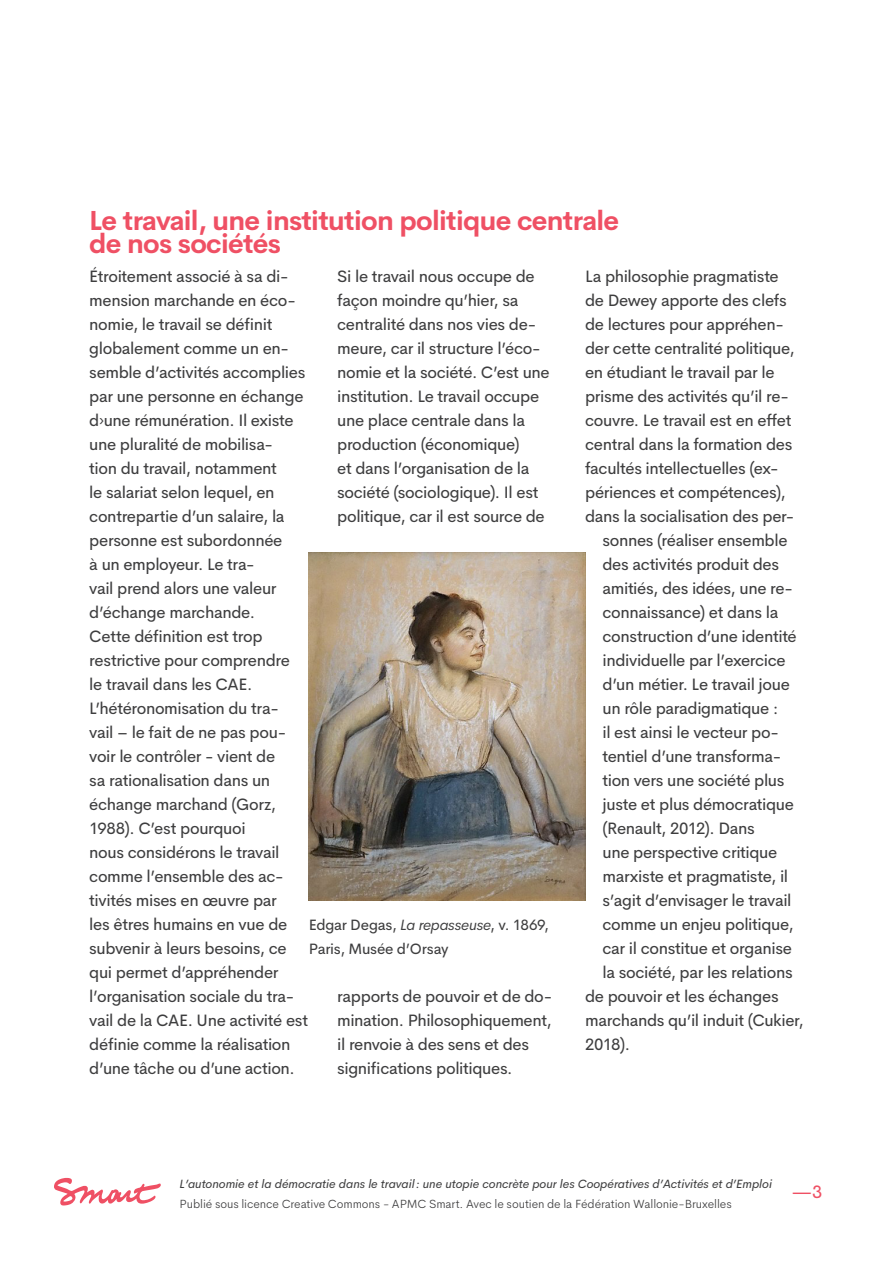
<style>
.page{position:relative;width:893px;height:1263px;background:#fff}
.page>*{position:absolute;margin:0;border:0;box-sizing:border-box;transform-origin:0 0}
.titre_niveau_2{font:700 27px/22.5px "Cerebri Sans";letter-spacing:-.025em;color:#ef5064}
.t1{font:18px "Cerebri Sans";color:#ef5064}
.texte{font:16.5px/24px "Cerebri Sans";letter-spacing:-.02em;color:#3e3e3f}
.texte-2{font:15px/24px "Cerebri Sans";letter-spacing:-.015em;color:#3e3e3f}
.t2{font:italic 12px "Cerebri Sans";color:#3e3e3f}
.t3{font:300 12px "Cerebri Sans";letter-spacing:-.01em;color:#3e3e3f}
.s1{font-style:italic}
</style>
<div class="page">
<svg style="left:54px;top:1178px;width:107px;height:27px"></svg>
<img style="left:308px;top:553px;width:277px;height:348px">
<p class="titre_niveau_2" style="left:89px;top:207px;width:531px">Le travail, une institution politique centrale de nos sociétés</p>
<p class="texte" style="left:89px;top:263px;width:220px">Étroitement associé à sa di&shy;mension marchande en éco&shy;nomie, le travail se définit globalement comme un en&shy;semble d’activités accomplies par une personne en échange d›une rémunération. Il existe une pluralité de mobilisa-<br>tion du travail, notamment<br>le salariat selon lequel, en contrepartie d’un salaire, la personne est subordonnée<br>à un employeur. Le tra-<br>vail prend alors une valeur d’échange marchande.<br>Cette définition est trop restrictive pour comprendre<br>le travail dans les CAE.<br>L’hétéronomisation du tra-<br>vail – le fait de ne pas pou&shy;voir le contrôler - vient de<br>sa rationalisation dans un échange marchand (Gorz,<br>1988). C’est pourquoi<br>nous considérons le travail comme l’ensemble des ac&shy;tivités mises en œuvre par<br>les êtres humains en vue de subvenir à leurs besoins, ce qui permet d’appréhender l’organisation sociale du tra&shy;vail de la CAE. Une activité est définie comme la réalisation d’une tâche ou d’une action.</p>
<p class="texte" style="left:337px;top:263px;width:214px">Si le travail nous occupe de façon moindre qu’hier, sa centralité dans nos vies de&shy;meure, car il structure l’éco&shy;nomie et la société. C’est une institution. Le travail occupe une place centrale dans la production (économique)<br>et dans l’organisation de la société (sociologique). Il est politique, car il est source de</p>
<p class="texte" style="left:585px;top:263px;width:195px">La philosophie pragmatiste</p>
<p class="texte" style="left:585px;top:287px;width:203px">de Dewey apporte des clefs</p>
<p class="texte" style="left:585px;top:311px;width:200px">de lectures pour appréhen-</p>
<p class="texte" style="left:585px;top:335px;width:211px">der cette centralité politique,</p>
<p class="texte" style="left:585px;top:359px;width:191px">en étudiant le travail par le</p>
<p class="texte" style="left:585px;top:383px;width:205px">prisme des activités qu’il re-</p>
<p class="texte" style="left:585px;top:407px;width:208px">couvre. Le travail est en effet</p>
<p class="texte" style="left:585px;top:431px;width:209px">central dans la formation des</p>
<p class="texte" style="left:585px;top:455px;width:195px">facultés intellectuelles (ex-</p>
<p class="texte" style="left:585px;top:479px;width:202px">périences et compétences),</p>
<p class="texte" style="left:585px;top:503px;width:211px">dans la socialisation des per-</p>
<p class="texte" style="left:602px;top:527px;width:187px">sonnes (réaliser ensemble</p>
<p class="texte" style="left:602px;top:551px;width:178px">des activités produit des</p>
<p class="texte" style="left:602px;top:575px;width:192px">amitiés, des idées, une re-</p>
<p class="texte" style="left:602px;top:599px;width:177px">connaissance) et dans la</p>
<p class="texte" style="left:602px;top:623px;width:196px">construction d’une identité</p>
<p class="texte" style="left:602px;top:647px;width:185px">individuelle par l’exercice</p>
<p class="texte" style="left:602px;top:671px;width:189px">d’un métier. Le travail joue</p>
<p class="texte" style="left:602px;top:695px;width:177px">un rôle paradigmatique :</p>
<p class="texte" style="left:602px;top:719px;width:178px">il est ainsi le vecteur po-</p>
<p class="texte" style="left:602px;top:743px;width:180px">tentiel d’une transforma-</p>
<p class="texte" style="left:602px;top:767px;width:184px">tion vers une société plus</p>
<p class="texte" style="left:602px;top:791px;width:193px">juste et plus démocratique</p>
<p class="texte" style="left:602px;top:815px;width:154px">(Renault, 2012). Dans</p>
<p class="texte" style="left:602px;top:839px;width:176px">une perspective critique</p>
<p class="texte" style="left:602px;top:863px;width:187px">marxiste et pragmatiste, il</p>
<p class="texte" style="left:602px;top:887px;width:191px">s’agit d’envisager le travail</p>
<p class="texte" style="left:602px;top:911px;width:193px">comme un enjeu politique,</p>
<p class="texte" style="left:602px;top:935px;width:191px">car il constitue et organise</p>
<p class="texte" style="left:602px;top:959px;width:192px">la société, par les relations</p>
<p class="texte" style="left:585px;top:983px;width:195px">de pouvoir et les échanges</p>
<p class="texte" style="left:585px;top:1007px;width:220px">marchands qu’il induit (Cukier,</p>
<p class="texte" style="left:585px;top:1031px;width:46px">2018).</p>
<p class="texte-2" style="left:309px;top:912px;width:242px">Edgar Degas, <span class="s1">La repasseuse</span>, v. 1869,<br>Paris, Musée d’Orsay</p>
<p class="texte" style="left:337px;top:983px;width:216px">rapports de pouvoir et de do&shy;mination. Philosophiquement, il renvoie à des sens et des significations politiques.</p>
<p class="t2" style="left:180px;top:1174px;width:594px">L’autonomie et la démocratie dans le travail: une utopie concrète pour les Coopératives d’Activités et d’Emploi</p>
<p class="t3" style="left:180px;top:1194px;width:554px">Publié sous licence Creative Commons - APMC Smart. Avec le soutien de la Fédération Wallonie-Bruxelles</p>
<p class="t1" style="left:791px;top:1177px;width:33px">—3</p>
</div>
